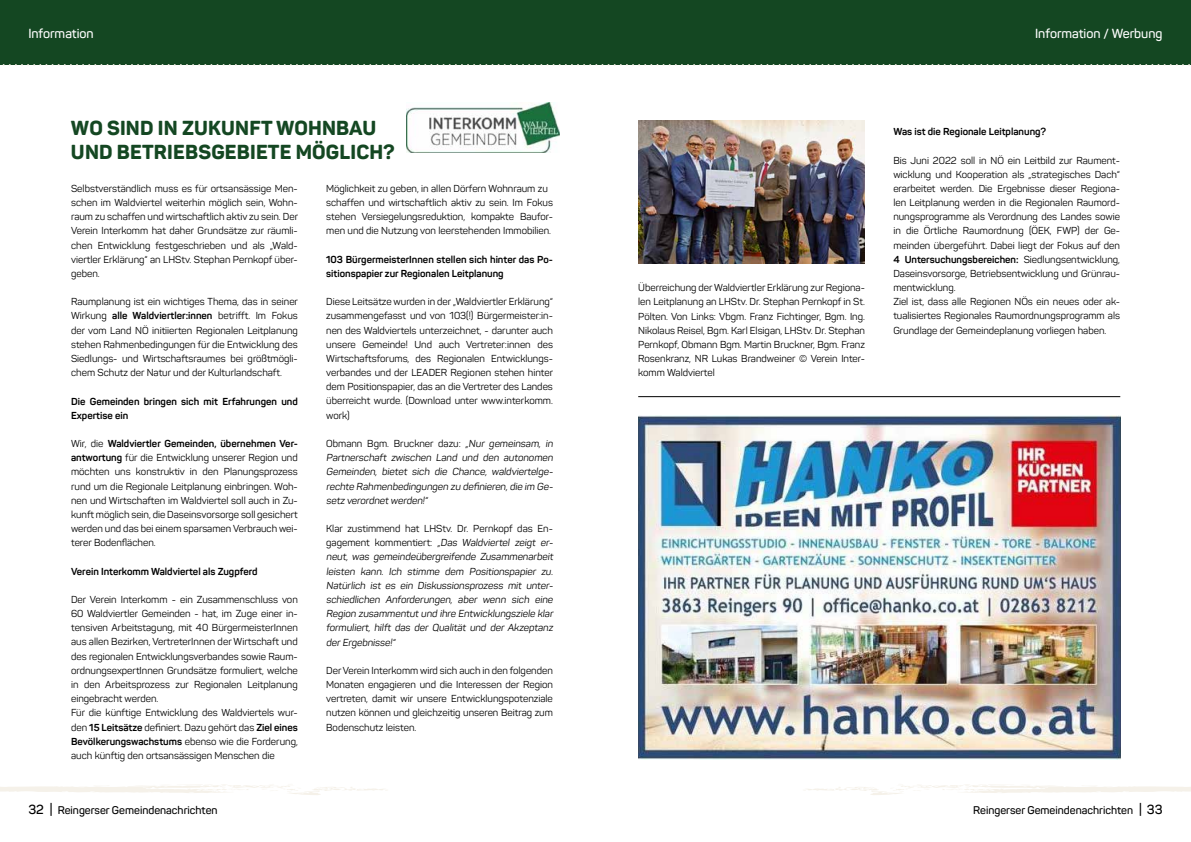
<style>
.page{position:relative;width:1191px;height:842px;background:#fff}
.page>*{position:absolute;margin:0;border:0;box-sizing:border-box;transform-origin:0 0}
.t1{font:800 20px/24px "Panton";letter-spacing:.01em;color:#144722}
.t2{font:600 13px "Panton";color:#fff}
.t3{font:600 11px "Panton";color:#000}
.t4{font:10px/14.2px "Panton";color:#000;text-align:justify}
.t5{font:700 10px/14.2px "Panton";color:#000}
.s1{font-weight:700}
.s2{font-size:13px}
</style>
<div class="page">
<div style="left:0;top:0;width:1191px;height:65px;background:#144722"></div>
<svg style="left:2px;top:64px;width:1188px;height:2px"></svg>
<svg style="left:0;top:784px;width:387px;height:11px"></svg>
<svg style="left:804px;top:784px;width:387px;height:11px"></svg>
<img style="left:407px;top:102px;width:152px;height:50px">
<img style="left:638px;top:120px;width:227px;height:143px">
<img style="left:638px;top:415px;width:482px;height:345px">
<hr style="left:638px;top:396px;width:482px;height:1px;background:#000">
<h2 class="t2" style="left:28px;top:25px;width:67px">Information</h2>
<h1 class="t1" style="left:71px;top:116px;width:325px">WO SIND IN ZUKUNFT WOHNBAU<br>UND BETRIEBSGEBIETE MÖGLICH?</h1>
<p class="t4" style="left:71px;top:181px;width:228px">Selbstverständlich muss es für ortsansässige Men&shy;schen im Waldviertel weiterhin möglich sein, Wohn&shy;raum zu schaffen und wirtschaftlich aktiv zu sein. Der Verein Interkomm hat daher Grundsätze zur räumli&shy;chen Entwicklung festgeschrieben und als „Wald&shy;viertler Erklärung“ an LHStv. Stephan Pernkopf über&shy;geben.</p>
<p class="t4" style="left:71px;top:295px;width:228px">Raumplanung ist ein wichtiges Thema, das in seiner Wirkung <span class="s1">alle Waldviertler:innen</span> betrifft. Im Fokus der vom Land NÖ initiierten Regionalen Leitplanung stehen Rahmenbedingungen für die Entwicklung des Siedlungs- und Wirtschaftsraumes bei größtmögli&shy;chem Schutz der Natur und der Kulturlandschaft.</p>
<p class="t5" style="left:71px;top:394px;width:228px">Die Gemeinden bringen sich mit Erfahrungen und<br>Expertise ein</p>
<p class="t4" style="left:71px;top:436px;width:228px">Wir, die <span class="s1">Waldviertler Gemeinden, übernehmen Ver&shy;antwortung</span> für die Entwicklung unserer Region und möchten uns konstruktiv in den Planungsprozess rund um die Regionale Leitplanung einbringen. Woh&shy;nen und Wirtschaften im Waldviertel soll auch in Zu&shy;kunft möglich sein, die Daseinsvorsorge soll gesichert werden und das bei einem sparsamen Verbrauch wei&shy;terer Bodenflächen.</p>
<p class="t5" style="left:71px;top:564px;width:188px">Verein Interkomm Waldviertel als Zugpferd</p>
<p class="t4" style="left:71px;top:592px;width:228px;text-align:left">Der Verein Interkomm - ein Zusammenschluss von 60 Waldviertler Gemeinden - hat, im Zuge einer in&shy;tensiven Arbeitstagung, mit 40 BürgermeisterInnen aus allen Bezirken, VertreterInnen der Wirtschaft und des regionalen Entwicklungsverbandes sowie Raum&shy;ordnungsexpertInnen Grundsätze formuliert, welche in den Arbeitsprozess zur Regionalen Leitplanung eingebracht werden.<br>Für die künftige Entwicklung des Waldviertels wur&shy;den <span class="s1">15 Leitsätze</span> definiert. Dazu gehört das <span class="s1">Ziel eines Bevölkerungswachstums</span> ebenso wie die Forderung, auch künftig den ortsansässigen Menschen die</p>
<p class="t4" style="left:326px;top:181px;width:228px;text-align:left">Möglichkeit zu geben, in allen Dörfern Wohnraum zu schaffen und wirtschaftlich aktiv zu sein. Im Fokus stehen Versiegelungsreduktion, kompakte Baufor&shy;men und die Nutzung von leerstehenden Immobilien.</p>
<p class="t5" style="left:326px;top:252px;width:228px">103 BürgermeisterInnen stellen sich hinter das Po&shy;sitionspapier zur Regionalen Leitplanung</p>
<p class="t4" style="left:326px;top:295px;width:228px">Diese Leitsätze wurden in der „Waldviertler Erklärung“ zusammengefasst und von 103(!) Bürgermeister:in&shy;nen des Waldviertels unterzeichnet, - darunter auch unsere Gemeinde! Und auch Vertreter:innen des Wirtschaftsforums, des Regionalen Entwicklungs&shy;verbandes und der LEADER Regionen stehen hinter dem Positionspapier, das an die Vertreter des Landes überreicht wurde. (Download unter www.interkomm. work)</p>
<p class="t4" style="left:326px;top:436px;width:230px">Obmann Bgm. Bruckner dazu: „Nur gemeinsam, in Partnerschaft zwischen Land und den autonomen Gemeinden, bietet sich die Chance, waldviertelge&shy;rechte Rahmenbedingungen zu definieren,die im Ge&shy;setz verordnet werden!“</p>
<p class="t4" style="left:326px;top:521px;width:230px;text-align:left">Klar zustimmend hat LHStv. Dr. Pernkopf das En&shy;g a g e m e nt ko m m e nti e rt: „Das Waldviertel zeigt er&shy;neut, was gemeindeübergreifende Zusammenarbeit leisten kann. Ich stimme dem Positionspapier zu.<br>Natürlich ist es ein Diskussionsprozess mit unter&shy;schiedlichen Anforderungen, aber wenn sich eine Region zusammentut und ihre Entwicklungsziele klar formuliert, hilft das der Qualität und der Akzeptanz derErgebnisse!“</p>
<p class="t4" style="left:326px;top:663px;width:228px">Der Verein Interkomm wird sich auch in den folgenden Monaten engagieren und die Interessen der Region vertreten, damit wir unsere Entwicklungspotenziale nutzen können und gleichzeitig unseren Beitrag zum Bodenschutz leisten.</p>
<h2 class="t2" style="left:1035px;top:25px;width:129px">Information / Werbung</h2>
<p class="t4" style="left:638px;top:280px;width:228px">Überreichung der Waldviertler Erklärung zur Regiona&shy;len Leitplanung an LHStv. Dr. Stephan Pernkopf in St.<br>Pölten. Von Links: Vbgm. Franz Fichtinger, Bgm. Ing.<br>Nikolaus Reisel, Bgm. Karl Elsigan, LHStv. Dr. Stephan Pernkopf, Obmann Bgm. Martin Bruckner, Bgm. Franz Rosenkranz, NR Lukas Brandweiner © Verein Inter&shy;komm Waldviertel</p>
<p class="t5" style="left:893px;top:125px;width:154px">Was ist die Regionale Leitplanung?</p>
<p class="t4" style="left:893px;top:153px;width:228px;text-align:left">Bis Juni 2022 soll in NÖ ein Leitbild zur Raument&shy;wicklung und Kooperation als „strategisches Dach“ erarbeitet werden. Die Ergebnisse dieser Regiona&shy;len Leitplanung werden in die Regionalen Raumord&shy;nungsprogramme als Verordnung des Landes sowie in die Örtliche Raumordnung (ÖEK, FWP) der Ge&shy;meinden übergeführt. Dabei liegt der Fokus auf den <span class="s1">4 Untersuchungsbereichen:</span> Siedlungsentwicklung, Daseinsvorsorge, Betriebsentwicklung und Grünrau&shy;mentwicklung.<br>Ziel ist, dass alle Regionen NÖs ein neues oder ak&shy;tualisiertes Regionales Raumordnungsprogramm als Grundlage der Gemeindeplanung vorliegen haben.</p>
<p class="t3" style="left:28px;top:803px;width:191px"><span class="s2">32 |</span> Reingerser Gemeindenachrichten</p>
<p class="t3" style="left:973px;top:803px;width:191px">Reingerser Gemeindenachrichten <span class="s2">| 33</span></p>
</div>
